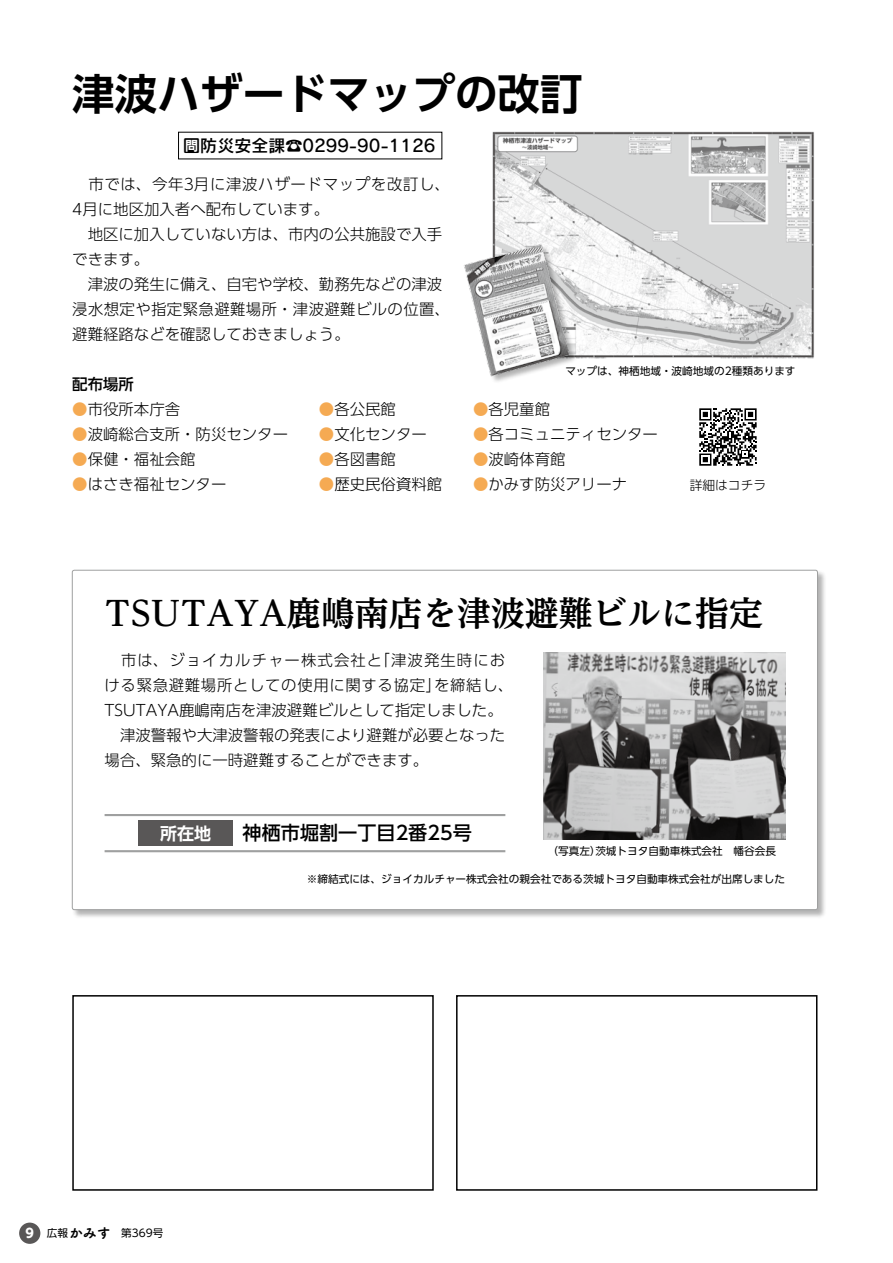
<style>
.page{position:relative;width:893px;height:1263px;background:#fff}
.page>*{position:absolute;margin:0;border:0;box-sizing:border-box;transform-origin:0 0}
.t1{font:700 42.45px "UD Shin Go Pr 6 De";color:#000}
.t2{font:700 34.05px "UD Reimin Pr 6";color:#000}
.t3{font:500 19.2px "UD Shin Go Pr 6";color:#000}
.t4{font:16.95px "Rodin Pro DB";color:#000}
.t5{font:700 16.95px "UD Shin Go Pr 6 De";color:#fff}
.t6{font:300 15.45px/25px "UD Shin Go Pro";color:#000}
.t7{font:300 15.45px "UD Shin Go Pro";letter-spacing:.07em;color:#000}
.t8{font:500 15.45px "UD Shin Go Pro";color:#000}
.t9{font:13.8px "Tsuku A Rd Gothic Std E";color:#000}
.t10{font:300 12.75px "UD Shin Go Pro";color:#000}
.t11{font:700 12.75px "UD Shin Go Pro";color:#fff}
.t12{font:10.65px "UD Shin Go Pro";color:#000}
.s1{color:#f5aa53}
.s2{font-family:"UD Shin Go Pr 6";font-size:10.65px}
</style>
<div class="page">
<img style="left:492px;top:131px;width:322px;height:228px">
<div style="left:72px;top:569px;width:755px;height:350px;background:#000;opacity:.3"></div>
<div style="left:72px;top:570px;width:745px;height:340px;background:#fff;border-radius:2px"></div>
<svg style="left:699px;top:408px;width:58px;height:58px"></svg>
<img style="left:464px;top:239px;width:127px;height:143px">
<div style="left:138px;top:820px;width:95px;height:26px;background:#595757"></div>
<hr style="left:105px;top:814px;width:400px;height:2px;background:#9fa0a0">
<hr style="left:105px;top:850px;width:400px;height:2px;background:#9fa0a0">
<img style="left:544px;top:652px;width:241px;height:187px">
<div style="left:456px;top:995px;width:361px;height:196px;border:2px solid #000"></div>
<div style="left:72px;top:995px;width:362px;height:196px;border:2px solid #000"></div>
<div style="left:19px;top:1222px;width:21px;height:22px;background:#595757;border-radius:50%"></div>
<h1 class="t1" style="left:72px;top:59px;width:512px">津波ハザードマップの改訂</h1>
<p class="t4" style="left:183px;top:134px;width:254px">問防災安全課☎0299-90-1126</p>
<p class="t6" style="left:72px;top:171px;width:379px">　市では、今年3月に津波ハザードマップを改訂し、<br>4月に地区加入者へ配布しています。<br>　地区に加入していない方は、市内の公共施設で入手できます。<br>　津波の発生に備え、自宅や学校、勤務先などの津波浸水想定や指定緊急避難場所・津波避難ビルの位置、避難経路などを確認しておきましょう。</p>
<p class="t8" style="left:72px;top:371px;width:63px">配布場所</p>
<p class="t6" style="left:72px;top:396px;width:109px"><span class="s1">●</span>市役所本庁舎</p>
<p class="t6" style="left:72px;top:421px;width:217px"><span class="s1">●</span>波崎総合支所・防災センター</p>
<p class="t6" style="left:72px;top:446px;width:125px"><span class="s1">●</span>保健・福祉会館</p>
<p class="t6" style="left:72px;top:471px;width:156px"><span class="s1">●</span>はさき福祉センター</p>
<p class="t6" style="left:319px;top:396px;width:79px"><span class="s1">●</span>各公民館</p>
<p class="t6" style="left:319px;top:421px;width:109px"><span class="s1">●</span>文化センター</p>
<p class="t6" style="left:319px;top:446px;width:79px"><span class="s1">●</span>各図書館</p>
<p class="t6" style="left:319px;top:471px;width:125px"><span class="s1">●</span>歴史民俗資料館</p>
<p class="t12" style="left:565px;top:363px;width:232px">マップは、神栖地域・波崎地域の2種類あります</p>
<p class="t6" style="left:473px;top:396px;width:79px"><span class="s1">●</span>各児童館</p>
<p class="t6" style="left:473px;top:421px;width:186px"><span class="s1">●</span>各コミュニティセンター</p>
<p class="t6" style="left:473px;top:446px;width:94px"><span class="s1">●</span>波崎体育館</p>
<p class="t6" style="left:473px;top:471px;width:156px"><span class="s1">●</span>かみす防災アリーナ</p>
<p class="t10" style="left:690px;top:475px;width:78px">詳細はコチラ</p>
<h2 class="t2" style="left:105px;top:585px;width:660px">TSUTAYA鹿嶋南店を津波避難ビルに指定</h2>
<p class="t7" style="left:375px;top:648px;width:132px">「津波発生時にお</p>
<p class="t7" style="left:105px;top:648px;width:279px">　市は、ジョイカルチャー株式会社と</p>
<p class="t6" style="left:105px;top:672px;width:402px">ける緊急避難場所としての使用に関する協定」<br>TSUTAYA鹿嶋南店を津波避難ビルとして指定しました。　津波警報や大津波警報の発表により避難が必要となった場合、緊急的に一時避難することができます。</p>
<p class="t6" style="left:434px;top:672px;width:81px">を締結し、</p>
<p class="t5" style="left:160px;top:819px;width:53px">所在地</p>
<p class="t3" style="left:243px;top:817px;width:231px">神栖市堀割一丁目2番25号</p>
<p class="t12" style="left:595px;top:842px;width:182px">茨城トヨタ自動車株式会社　幡谷会長</p>
<p class="t12" style="left:547px;top:842px;width:55px">（写真左）</p>
<p class="t12" style="left:307px;top:870px;width:480px">※締結式には、ジョイカルチャー株式会社の親会社である茨城トヨタ自動車株式会社が出席しました</p>
<p class="t11" style="left:26px;top:1223px;width:10px">9</p>
<p class="t9" style="left:47px;top:1222px;width:65px"><span class="s2">広報</span>かみす</p>
<p class="t12" style="left:121px;top:1224px;width:44px">第369号</p>
</div>
